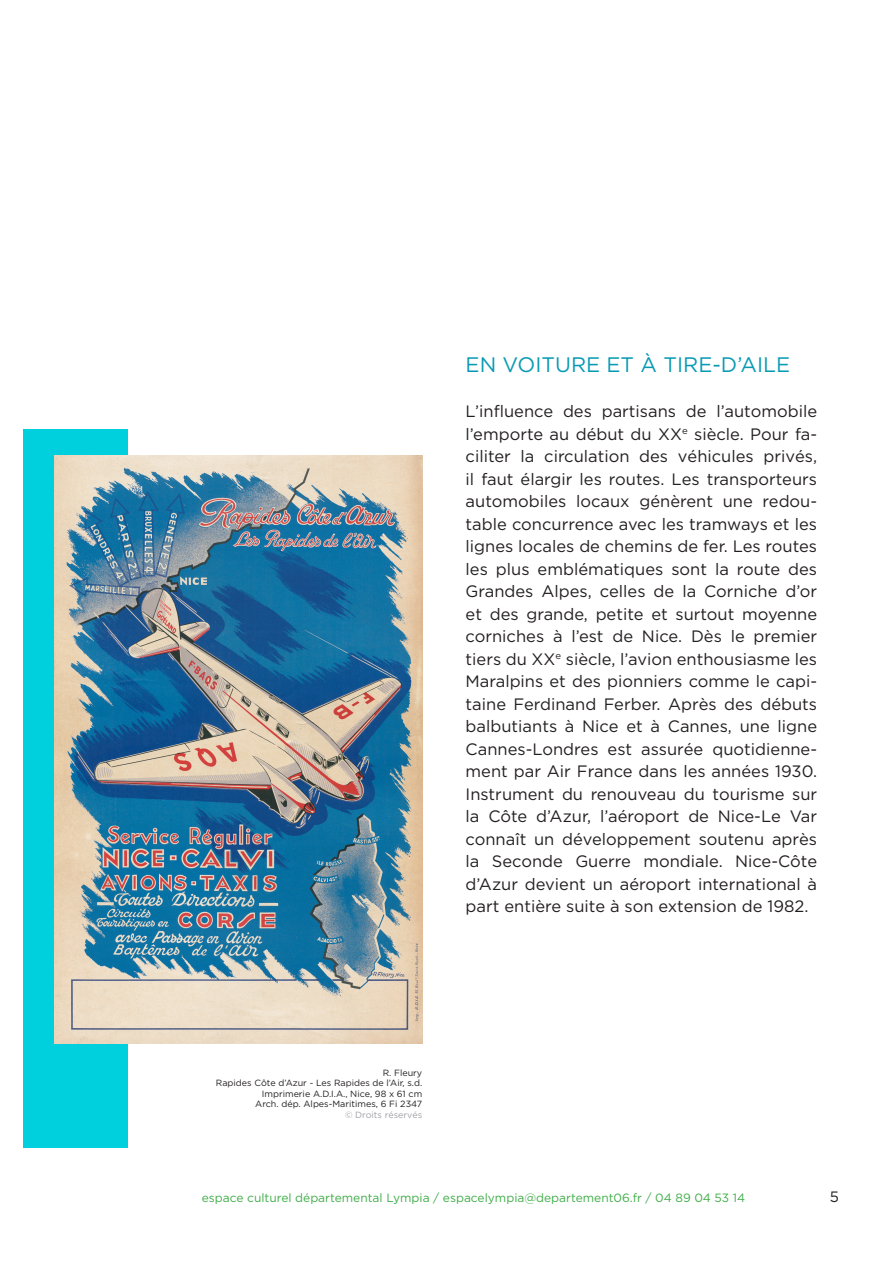
<style>
.page{position:relative;width:893px;height:1263px;background:#fff}
.page>*{position:absolute;margin:0;border:0;box-sizing:border-box;transform-origin:0 0}
.t1{font:21px "Gotham";color:#099ab3}
.t2{font:16.5px/22.5px "Gotham";color:#231f20;text-align:justify}
.t3{font:15px "Gotham";color:#231f20}
.t4{font:12px "Gotham";color:#40ae49}
.t5{font:9px "Gotham";color:#231f20}
.t6{font:9px "Gotham";color:#a0a1a5}
</style>
<div class="page">
<div style="left:23px;top:429px;width:105px;height:719px;background:#00d0dd"></div>
<img style="left:54px;top:455px;width:368px;height:589px">
<p class="t1" style="left:466px;top:353px;width:326px">EN VOITURE ET À TIRE-D’AILE</p>
<p class="t2" style="left:466px;top:400px;width:353px">L’influence des partisans de l’automobile l’emporte au début du XX<sup>e</sup> siècle. Pour fa&shy;ciliter la circulation des véhicules privés, il faut élargir les routes. Les transporteurs automobiles locaux génèrent une redou&shy;table concurrence avec les tramways et les lignes locales de chemins de fer. Les routes les plus emblématiques sont la route des Grandes Alpes, celles de la Corniche d’or et des grande, petite et surtout moyenne corniches à l’est de Nice. Dès le premier tiers du XX<sup>e</sup> siècle, l’avion enthousiasme les Maralpins et des pionniers comme le capi&shy;taine Ferdinand Ferber. Après des débuts balbutiants à Nice et à Cannes, une ligne Cannes-Londres est assurée quotidienne&shy;ment par Air France dans les années 1930.<br>Instrument du renouveau du tourisme sur la Côte d’Azur, l’aéroport de Nice-Le Var connaît un développement soutenu après la Seconde Guerre mondiale. Nice-Côte d’Azur devient un aéroport international à part entière suite à son extension de 1982.</p>
<p class="t5" style="left:383px;top:1067px;width:41px">R. Fleury</p>
<p class="t5" style="left:216px;top:1078px;width:208px">Rapides Côte d’Azur - Les Rapides de l’Air, s.d.</p>
<p class="t5" style="left:262px;top:1088px;width:162px">Imprimerie A.D.I.A., Nice, 98 x 61 cm</p>
<p class="t5" style="left:255px;top:1099px;width:168px">Arch. dép. Alpes-Maritimes, 6 Fi 2347</p>
<p class="t6" style="left:345px;top:1109px;width:79px">© Droits réservés</p>
<p class="t4" style="left:202px;top:1191px;width:545px">espace culturel départemental Lympia / espacelympia@departement06.fr / 04 89 04 53 14</p>
<p class="t3" style="left:830px;top:1188px;width:11px">5</p>
</div>
